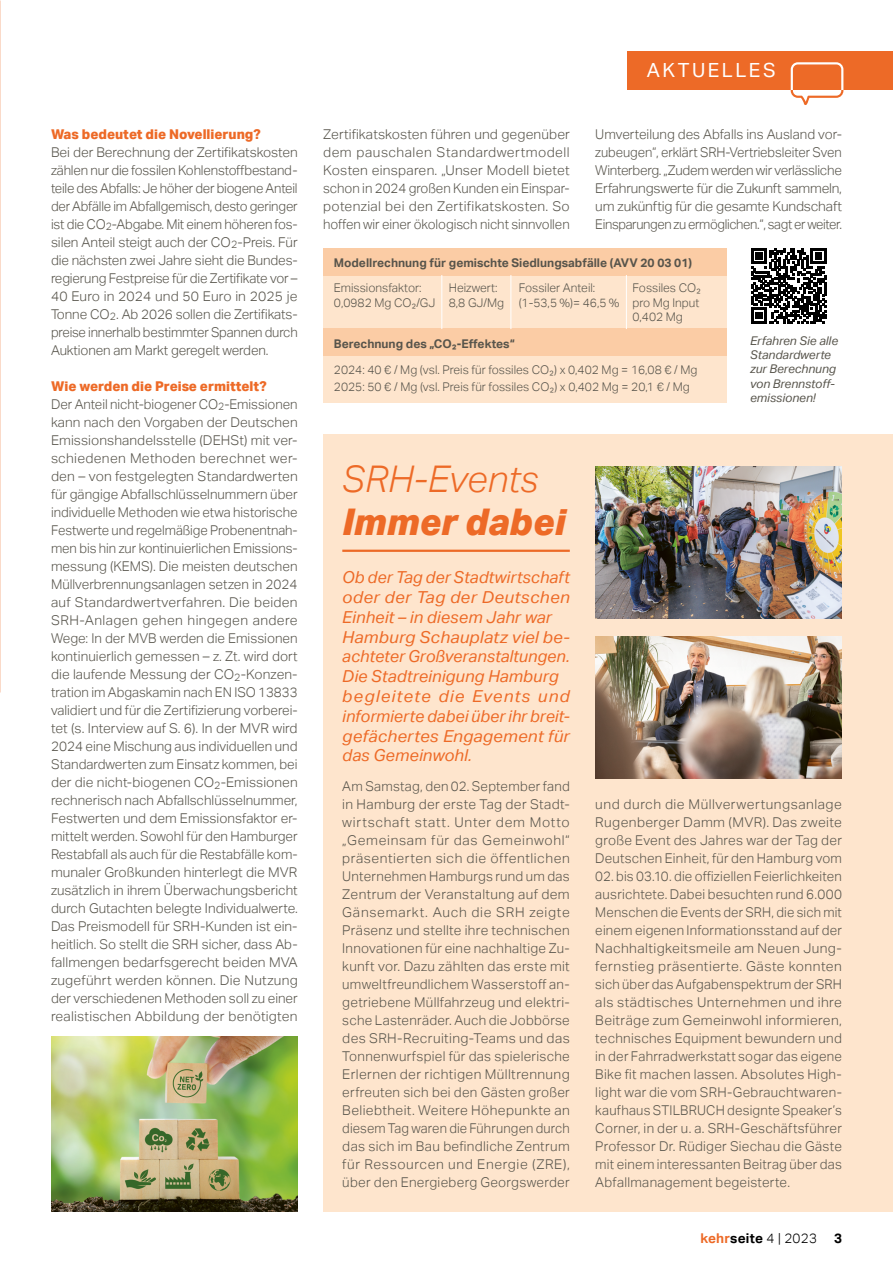
<style>
.page{position:relative;width:893px;height:1263px;background:#fff}
.page>*{position:absolute;margin:0;border:0;box-sizing:border-box;transform-origin:0 0}
.t1{font:italic 300 36.75px "Aktiv Grotesk";color:#ed6a27}
.t2{font:italic 800 36.75px "Aktiv Grotesk";color:#ed6a27}
.t3{font:19.5px "Aktiv Grotesk";letter-spacing:.13em;color:#fff}
.t4{font:italic 16.5px/19.8px "Aktiv Grotesk";letter-spacing:.01em;color:#ed6a27}
.t5{font:300 13.5px/18px "Aktiv Grotesk";color:#57544b;text-align:justify}
.t6{font:800 13.5px "Aktiv Grotesk";color:#ed6a27}
.t7{font:300 13.5px "Aktiv Grotesk";color:#000}
.t8{font:700 13.5px "Aktiv Grotesk";color:#000}
.t9{font:300 12px/14.4px "Aktiv Grotesk";color:#57544b}
.t10{font:700 12px "Aktiv Grotesk";color:#57544b}
.t11{font:italic 12px/14.4px "Aktiv Grotesk";color:#57544b}
.s1{font-weight:800;color:#ed6a27}
.s2{font-weight:700;color:#ed6a27}
.s3{font-weight:700}
</style>
<div class="page">
<div style="left:323px;top:435px;width:570px;height:777px;background:#fee5cd"></div>
<img style="left:595px;top:636px;width:247px;height:142px">
<img style="left:595px;top:466px;width:247px;height:152px">
<img style="left:51px;top:1036px;width:247px;height:176px">
<svg style="left:751px;top:248px;width:76px;height:76px"></svg>
<hr style="left:342px;top:550px;width:228px;height:2px;background:#ed6a27">
<div style="left:323px;top:248px;width:404px;height:154px;background:#fee5cd"></div>
<div style="left:323px;top:248px;width:404px;height:27px;background:#fbcca5"></div>
<div style="left:323px;top:329px;width:404px;height:27px;background:#fbcca5"></div>
<hr style="left:442px;top:275px;width:1px;height:54px;background:#fff">
<hr style="left:511px;top:275px;width:1px;height:54px;background:#fff">
<hr style="left:626px;top:275px;width:1px;height:54px;background:#fff">
<div style="left:627px;top:51px;width:266px;height:38px;background:#ed6a27"></div>
<svg style="left:791px;top:62px;width:52px;height:43px"></svg>
<p class="t6" style="left:51px;top:126px;width:211px">Was bedeutet die Novellierung?</p>
<p class="t5" style="left:51px;top:143px;width:248px">Bei der Berechnung der Zertifikatskosten zählen nur die fossilen Kohlenstoffbestand&shy;teile des Abfalls: Je höher der biogene Anteil der Abfälle im Abfallgemisch, desto geringer ist die CO<sub>2</sub>-Abgabe. Mit einem höheren fos&shy;silen Anteil steigt auch der CO<sub>2</sub>-Preis. Für die nächsten zwei Jahre sieht die Bundes&shy;regierung Festpreise für die Zertifikate vor – 40 Euro in 2024 und 50 Euro in 2025 je Tonne CO<sub>2</sub>. Ab 2026 sollen die Zertifikats&shy;preise innerhalb bestimmter Spannen durch Auktionen am Markt geregelt werden.</p>
<p class="t5" style="left:51px;top:377px;width:248px;text-align:left"><span class="s1">Wie werden die Preise ermittelt?<br></span>Der Anteil nicht-biogener CO<sub>2</sub>-Emissionen kann nach den Vorgaben der Deutschen Emissionshandelsstelle (DEHSt) mit ver&shy;schiedenen Methoden berechnet wer&shy;den – von festgelegten Standardwerten für gängige Abfallschlüsselnummern über individuelle Methoden wie etwa historische Festwerte und regelmäßige Probenentnah&shy;men bis hin zur kontinuierlichen Emissions&shy;messung (KEMS). Die meisten deutschen Müllverbrennungsanlagen setzen in 2024 auf Standardwertverfahren. Die beiden SRH-Anlagen gehen hingegen andere Wege: In der MVB werden die Emissionen kontinuierlich gemessen – z. Zt. wird dort die laufende Messung der CO<sub>2</sub>-Konzen&shy;tration im Abgaskamin nach EN ISO 13833 validiert und für die Zertifizierung vorberei&shy;tet (s. Interview auf S. 6). In der MVR wird 2024 eine Mischung aus individuellen und Standardwerten zum Einsatz kommen, bei der die nicht-biogenen CO<sub>2</sub>-Emissionen rechnerisch nach Abfallschlüsselnummer, Festwerten und dem Emissionsfaktor er&shy;mittelt werden. Sowohl für den Hamburger Restabfall als auch für die Restabfälle kom&shy;munaler Großkunden hinterlegt die MVR zusätzlich in ihrem Überwachungsbericht durch Gutachten belegte Individualwerte.<br>Das Preismodell für SRH-Kunden ist ein&shy;heitlich. So stellt die SRH sicher, dass Ab&shy;fallmengen bedarfsgerecht beiden MVA zugeführt werden können. Die Nutzung der verschiedenen Methoden soll zu einer realistischen Abbildung der benötigten</p>
<h2 class="t3" style="left:647px;top:59px;width:130px">AKTUELLES</h2>
<p class="t5" style="left:595px;top:125px;width:248px">Umverteilung des Abfalls ins Ausland vor&shy;zubeugen“, erklärt SRH-Vertriebsleiter Sven Winterberg. „Zudem werden wir verlässliche Erfahrungswerte für die Zukunft sammeln, um zukünftig für die gesamte Kundschaft Einsparungen zu ermöglichen.“, sagt er weiter.</p>
<p class="t10" style="left:334px;top:256px;width:360px">Modellrechnung für gemischte Siedlungsabfälle (AVV 20 03 01)</p>
<p class="t5" style="left:323px;top:125px;width:248px">Zertifikatskosten führen und gegenüber dem pauschalen Standardwertmodell Kosten einsparen. „Unser Modell bietet schon in 2024 großen Kunden ein Einspar&shy;potenzial bei den Zertifikatskosten. So hoffen wir einer ökologisch nicht sinnvollen</p>
<p class="t9" style="left:334px;top:281px;width:103px">Emissionsfaktor:<br>0,0982 Mg CO2/GJ</p>
<p class="t9" style="left:449px;top:281px;width:57px">Heizwert:<br>8,8 GJ/Mg</p>
<p class="t9" style="left:519px;top:281px;width:102px">Fossiler Anteil: (1-53,5 %)= 46,5 %</p>
<p class="t9" style="left:632px;top:281px;width:70px">Fossiles CO2 pro Mg Input<br>0,402 Mg</p>
<p class="t10" style="left:334px;top:337px;width:182px">Berechnung des „CO2-Effektes“</p>
<p class="t9" style="left:334px;top:362px;width:365px;line-height:16.5px">2024: 40 € / Mg (vsl. Preis für fossiles CO2) x 0,402 Mg = 16,08 € / Mg<br>2025: 50 € / Mg (vsl. Preis für fossiles CO2) x 0,402 Mg = 20,1 € / Mg</p>
<h1 class="t1" style="left:342px;top:458px;width:199px">SRH-Events</h1>
<h1 class="t2" style="left:342px;top:498px;width:225px">Immer dabei</h1>
<p class="t4" style="left:342px;top:567px;width:229px">Ob der Tag der Stadtwirtschaft oder der Tag der Deutschen<br>Einheit – in diesem Jahr war<br>Hamburg Schauplatz viel be&shy;achteter Großveranstaltungen.<br>Die Stadtreinigung Hamburg begleitete die Events und informierte dabei über ihr breit&shy;gefächertes Engagement für das Gemeinwohl.</p>
<p class="t11" style="left:750px;top:333px;width:90px">Erfahren Sie alle<br>Standardwerte zur Berechnung von Brennstoff&shy;emissionen!</p>
<p class="t5" style="left:342px;top:777px;width:229px">Am Samstag, den 02. September fand in Hamburg der erste Tag der Stadt&shy;wirtschaft statt. Unter dem Motto „Gemeinsam für das Gemeinwohl“ präsentierten sich die öffentlichen Unternehmen Hamburgs rund um das Zentrum der Veranstaltung auf dem Gänsemarkt. Auch die SRH zeigte Präsenz und stellte ihre technischen Innovationen für eine nachhaltige Zu&shy;kunft vor. Dazu zählten das erste mit umweltfreundlichem Wasserstoff an&shy;getriebene Müllfahrzeug und elektri&shy;sche Lastenräder. Auch die Jobbörse des SRH-Recruiting-Teams und das Tonnenwurfspiel für das spielerische Erlernen der richtigen Mülltrennung erfreuten sich bei den Gästen großer Beliebtheit. Weitere Höhepunkte an diesem Tag waren die Führungen durch das sich im Bau befindliche Zentrum für Ressourcen und Energie (ZRE), über den Energieberg Georgswerder</p>
<p class="t5" style="left:595px;top:795px;width:248px">und durch die Müllverwertungsanlage Rugenberger Damm (MVR). Das zweite große Event des Jahres war der Tag der Deutschen Einheit, für den Hamburg vom</p>
<p class="t5" style="left:595px;top:867px;width:248px">02. bis 03.10. die offiziellen Feierlichkeiten ausrichtete. Dabei besuchten rund 6.000<br>Menschen die Events der SRH, die sich mit einem eigenen Informationsstand auf der Nachhaltigkeitsmeile am Neuen Jung&shy;fernstieg präsentierte. Gäste konnten sich über das Aufgabenspektrum der SRH als städtisches Unternehmen und ihre Beiträge zum Gemeinwohl informieren, technisches Equipment bewundern und in der Fahrradwerkstatt sogar das eigene Bike fit machen lassen. Absolutes High&shy;light war die vom SRH-Gebrauchtwaren&shy;kaufhaus STILBRUCH designte Speaker’s Corner, in der u. a. SRH-Geschäftsführer Professor Dr. Rüdiger Siechau die Gäste mit einem interessanten Beitrag über das Abfallmanagement begeisterte.</p>
<p class="t7" style="left:700px;top:1230px;width:118px"><span class="s2">kehr</span><span class="s3">seite</span> 4 | 2023</p>
<p class="t8" style="left:834px;top:1230px;width:9px">3</p>
</div>
